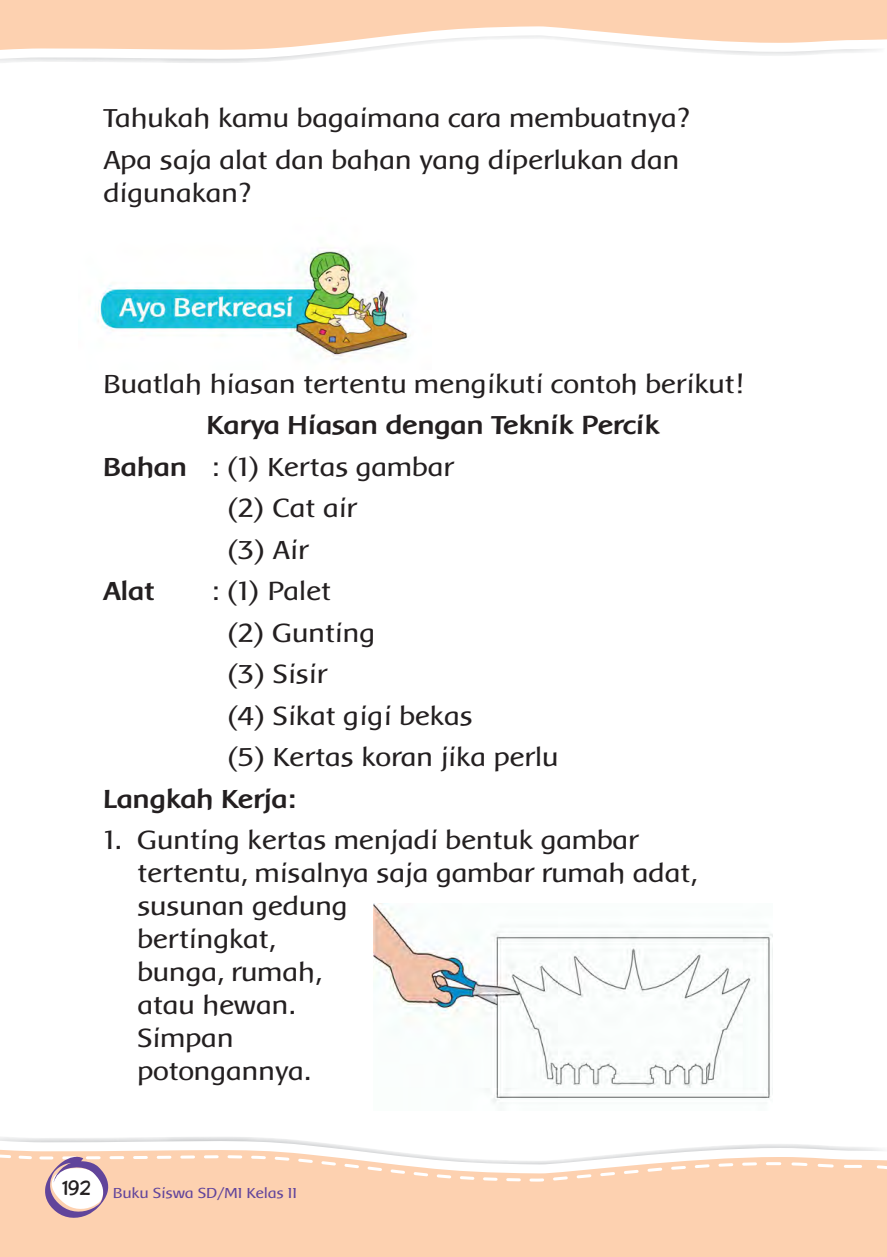
<style>
.page{position:relative;width:887px;height:1257px;background:#fff}
.page>*{position:absolute;margin:0;border:0;box-sizing:border-box;transform-origin:0 0}
.t1{font:27px/33px "Baar Metanoia";color:#231f20}
.t2{font:700 27px "Baar Metanoia";color:#231f20}
.t3{font:15px "Baar Metanoia";color:#61449b}
.s1{font-weight:700}
</style>
<div class="page">
<img style="left:374px;top:904px;width:398px;height:200px">
<svg style="left:0;top:53px;width:826px;height:9px"></svg>
<svg style="left:0;top:0;width:886px;height:53px;fill:#fdd1b0"></svg>
<svg style="left:0;top:1138px;width:840px;height:9px"></svg>
<svg style="left:0;top:1147px;width:886px;height:110px;background:#fcd6b9"></svg>
<svg style="left:875px;top:1164px;width:11px;height:7px"></svg>
<svg style="left:842px;top:1163px;width:21px;height:6px"></svg>
<svg style="left:764px;top:1161px;width:71px;height:8px"></svg>
<svg style="left:528px;top:1161px;width:230px;height:22px"></svg>
<svg style="left:0;top:1153px;width:522px;height:66px;background:#f8d3bb"></svg>
<img style="left:94px;top:250px;width:317px;height:112px">
<p class="t1" style="left:104px;top:99px;width:588px;line-height:41.5px">Tahukah kamu bagaimana cara membuatnya?<br>Apa saja alat dan bahan yang diperlukan dan</p>
<p class="t1" style="left:104px;top:178px;width:149px">digunakan?</p>
<p class="t1" style="left:104px;top:369px;width:641px">Buatlah hiasan tertentu mengikuti contoh berikut!</p>
<p class="t2" style="left:207px;top:415px;width:454px">Karya Hiasan dengan Teknik Percik</p>
<p class="t1" style="left:104px;top:452px;width:351px"><span class="s1">Bahan</span> : (1) Kertas gambar</p>
<p class="t1" style="left:227px;top:494px;width:131px">(2) Cat air</p>
<p class="t1" style="left:227px;top:535px;width:83px">(3) Air</p>
<p class="t2" style="left:104px;top:581px;width:53px">Alat</p>
<p class="t1" style="left:227px;top:572px;width:333px;line-height:41.5px;text-indent:-15px">: (1) Palet<br>(2) Gunting<br>(3) Sisir<br>(4) Sikat gigi bekas<br>(5) Kertas koran jika perlu</p>
<p class="t2" style="left:104px;top:788px;width:193px">Langkah Kerja:</p>
<p class="t1" style="left:138px;top:826px;width:560px;text-indent:-34px">1. Gunting kertas menjadi bentuk gambar tertentu, misalnya saja gambar rumah adat, susunan gedung<br>bertingkat,<br>bunga, rumah,<br>atau hewan.<br>Simpan<br>potongannya.</p>
<p class="t3" style="left:62px;top:1187px;width:237px"><sup>192</sup> Buku Siswa SD/MI Kelas II</p>
</div>
